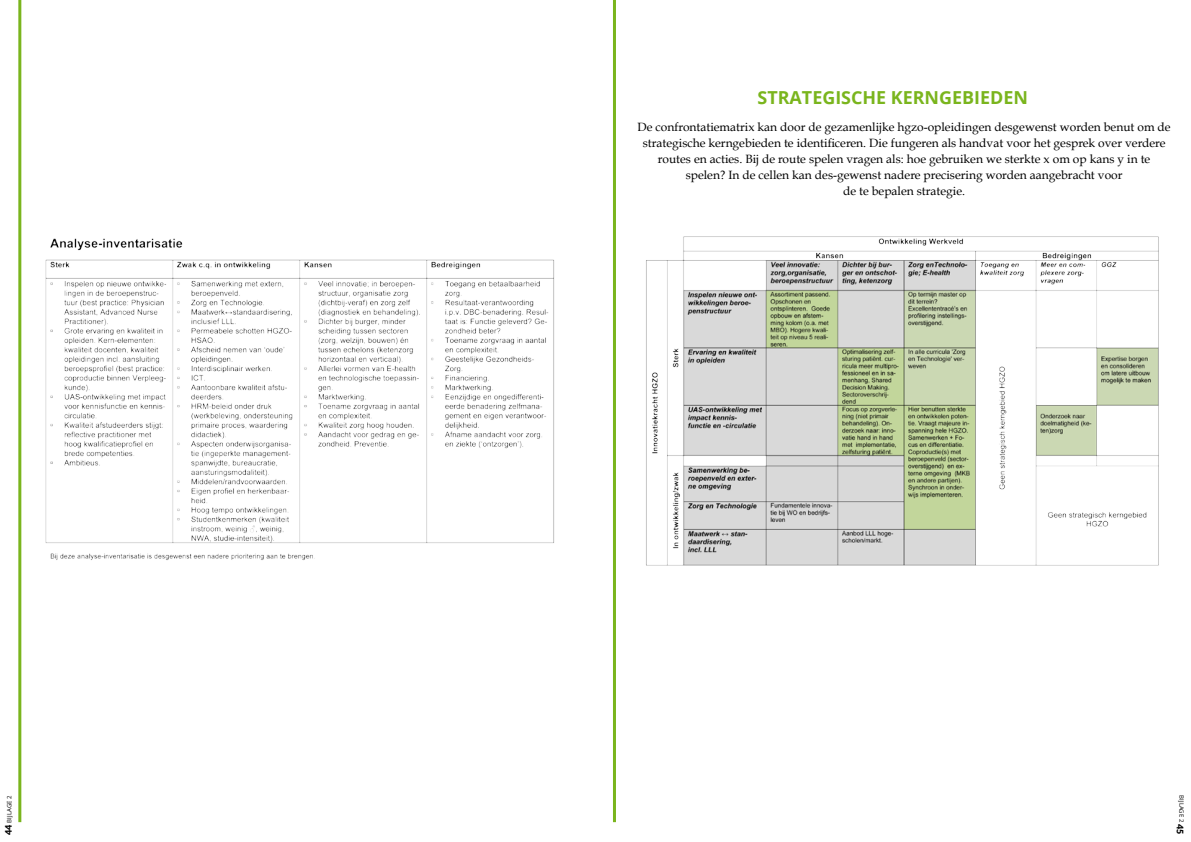
<style>
.page{position:relative;width:1191px;height:842px;background:#fff}
.page>*{position:absolute;margin:0;border:0;box-sizing:border-box;transform-origin:0 0}
.t1{font:700 17.9px "Open Sans";color:#7ab51d}
.t2{font:12px/16px "Book Antiqua";color:#000;text-align:center}
.t3{font:900 9px "Lato";color:#000}
.t4{font:6px "Open Sans";color:#000}
.s1{font-family:"Lato";font-weight:900;font-size:9px}
</style>
<div class="page">
<hr style="left:18px;top:0;width:3px;height:822px;background:#7ab51d">
<img style="left:45px;top:238px;width:509px;height:323px">
<hr style="left:613px;top:0;width:3px;height:822px;background:#7ab51d">
<img style="left:646px;top:236px;width:513px;height:330px">
<p class="t4" style="left:5px;top:835px;width:40px;rotate:-90deg"><span class="s1">44</span> BIJLAGE 2</p>
<h1 class="t1" style="left:757px;top:85px;width:272px">STRATEGISCHE KERNGEBIEDEN</h1>
<p class="t2" style="left:637px;top:119px;width:534px">De confrontatiematrix kan door de gezamenlijke hgzo-opleidingen desgewenst worden benut om de strategische kerngebieden te identificeren. Die fungeren als handvat voor het gesprek over verdere routes en acties. Bij de route spelen vragen als: hoe gebruiken we sterkte x om op kans y in te spelen? In de cellen kan des-gewenst nadere precisering worden aangebracht voor<br>de te bepalen strategie.</p>
<p class="t4" style="left:1185px;top:795px;width:28px;rotate:90deg">BIJLAGE 2</p>
<p class="t3" style="left:1185px;top:824px;width:12px;rotate:90deg">45</p>
</div>
